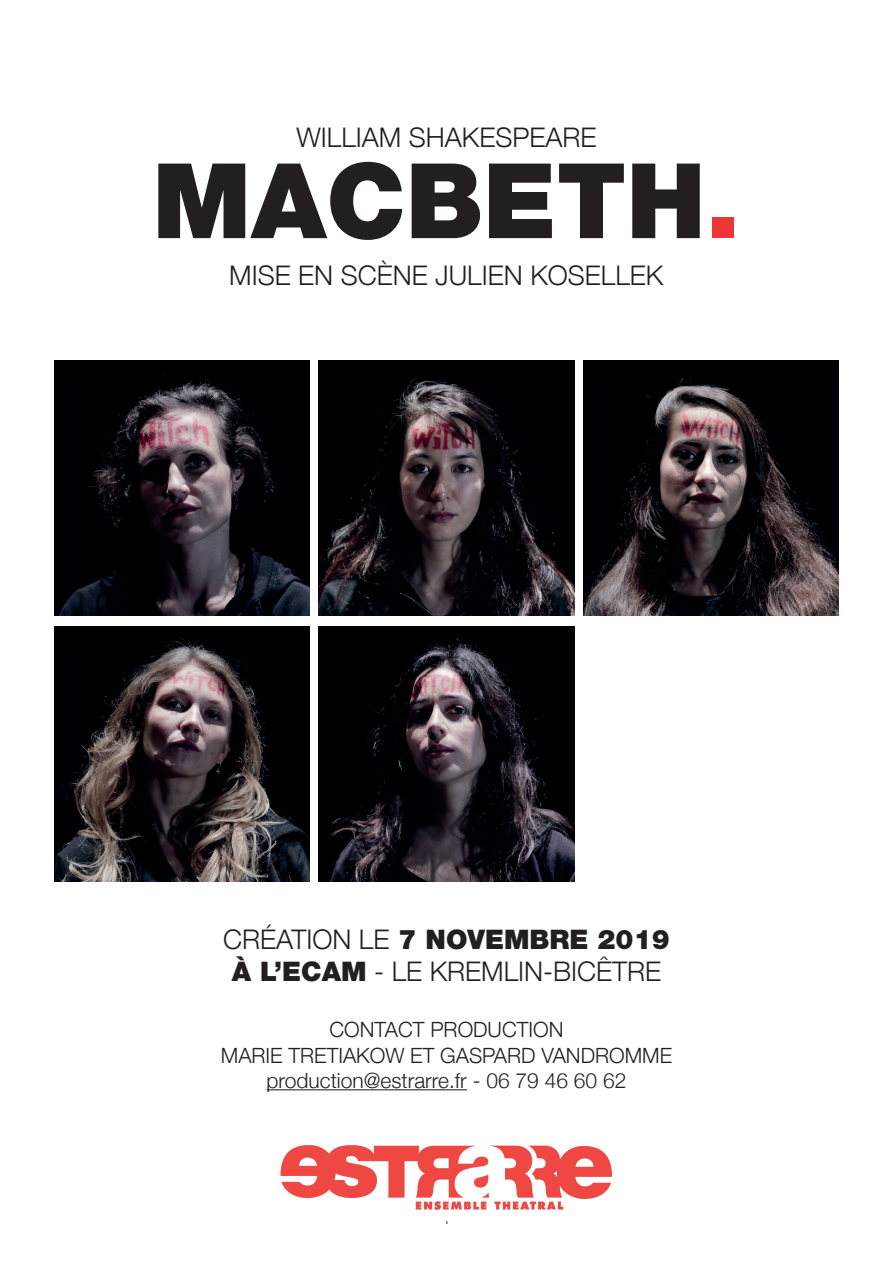
<style>
.page{position:relative;width:893px;height:1263px;background:#fff}
.page>*{position:absolute;margin:0;border:0;box-sizing:border-box;transform-origin:0 0}
.t1{font:900 104.4px "Helvetica Neue";color:#231f20}
.t2{font:300 27px/32.4px "Helvetica Neue";color:#231f20;text-align:center}
.t3{font:300 21px/25.2px "Helvetica Neue";color:#231f20;text-align:center}
.t4{font:300 13.5px "Helvetica Neue";color:#231f20}
.s1{color:#ee3637}
.s2{font-weight:900}
</style>
<div class="page">
<img style="left:319px;top:360px;width:255px;height:255px">
<img style="left:54px;top:360px;width:255px;height:255px">
<img style="left:54px;top:627px;width:255px;height:255px">
<img style="left:319px;top:627px;width:255px;height:255px">
<hr style="left:266px;top:1089px;width:201px;height:1px;background:#231f20">
<img style="left:280px;top:1145px;width:332px;height:65px">
<img style="left:584px;top:360px;width:255px;height:255px">
<p class="t2" style="left:296px;top:121px;width:302px">WILLIAM SHAKESPEARE</p>
<h1 class="t1" style="left:153px;top:139px;width:589px">MACBETH<span class="s1">.</span></h1>
<p class="t2" style="left:229px;top:259px;width:436px">MISE EN SCÈNE JULIEN KOSELLEK</p>
<p class="t2" style="left:223px;top:923px;width:448px">CRÉATION LE <span class="s2">7 NOVEMBRE 2019<br>À L’ECAM</span> - LE KREMLIN-BICÊTRE</p>
<p class="t3" style="left:221px;top:1017px;width:453px">CONTACT PRODUCTION<br>MARIE TRETIAKOW ET GASPARD VANDROMME production@estrarre.fr - 06 79 46 60 62</p>
<p class="t4" style="left:443px;top:1211px;width:9px">1</p>
</div>
